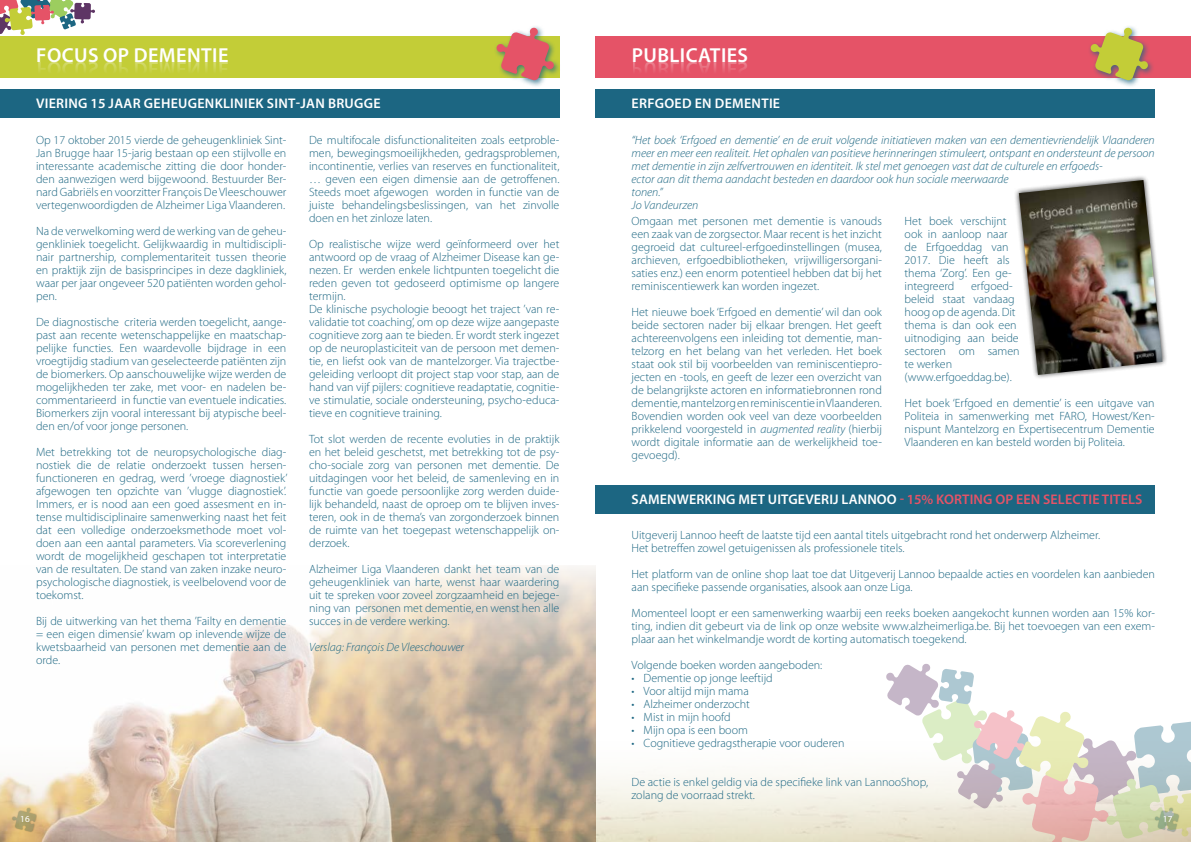
<style>
.page{position:relative;width:1191px;height:842px;background:#fff}
.page>*{position:absolute;margin:0;border:0;box-sizing:border-box;transform-origin:0 0}
.t1{font:600 14px "Myriad Pro";letter-spacing:.02em;color:#fff}
.t2{font:600 14px "Myriad Pro";letter-spacing:.01em;color:#e55367}
.t3{font:300 12px/13px "Myriad Pro";color:#1c6682;text-align:justify}
.t4{font:italic 300 12px/13px "Myriad Pro";color:#1c6682}
.t5{font:9.2px "Myriad Pro";color:#fff}
.s1{font-style:italic}
.s2{color:#fff}
</style>
<div class="page">
<img style="left:0;top:566px;width:595px;height:276px">
<div style="left:0;top:36px;width:559px;height:42px;background:#c3cd37"></div>
<div style="left:493px;top:25px;width:68px;height:63px;background:#1c6682;opacity:.75"></div>
<svg style="left:496px;top:27px;width:58px;height:54px"></svg>
<svg style="left:0;top:0;width:95px;height:35px"></svg>
<div style="left:0;top:89px;width:559px;height:29px;background:#1c6682"></div>
<div style="left:11px;top:807px;width:26px;height:26px;background:#000;opacity:.75"></div>
<svg style="left:12px;top:808px;width:24px;height:24px"></svg>
<div style="left:595px;top:36px;width:596px;height:42px;background:#e55367"></div>
<div style="left:595px;top:89px;width:560px;height:29px;background:#1c6682"></div>
<div style="left:595px;top:485px;width:560px;height:28px;background:#1c6682"></div>
<div style="left:1087px;top:25px;width:68px;height:63px;background:#1c6682;opacity:.75"></div>
<svg style="left:1090px;top:27px;width:58px;height:54px"></svg>
<div style="left:1013px;top:175px;width:154px;height:205px;background:#000;opacity:.75"></div>
<img style="left:1018px;top:180px;width:144px;height:195px">
<svg style="left:885px;top:664px;width:306px;height:178px"></svg>
<p class="t1" style="left:36px;top:96px;width:346px">VIERING 15 JAAR GEHEUGENKLINIEK SINT-JAN BRUGGE</p>
<p class="t3" style="left:36px;top:133px;width:252px">Op 17 oktober 2015 vierde de geheugenkliniek Sint-Jan Brugge haar 15-jarig bestaan op een stijlvolle en interessante academische zitting die door honder&shy;den aanwezigen werd bijgewoond. Bestuurder Ber&shy;nard Gabriëls en voorzitter François De Vleeschouwer vertegenwoordigden de Alzheimer Liga Vlaanderen.</p>
<p class="t3" style="left:36px;top:224px;width:252px">Na de verwelkoming werd de werking van de geheu&shy;genkliniek toegelicht. Gelijkwaardig in multidiscipli&shy;nair partnership, complementariteit tussen theorie en praktijk zijn de basisprincipes in deze dagkliniek, waar per jaar ongeveer 520 patiënten worden gehol&shy;pen.</p>
<p class="t3" style="left:36px;top:315px;width:252px">De diagnostische criteria werden toegelicht, aange&shy;past aan recente wetenschappelijke en maatschap&shy;pelijke functies. Een waardevolle bijdrage in een vroegtijdig stadium van geselecteerde patiënten zijn de biomerkers. Op aanschouwelijke wijze werden de mogelijkheden ter zake, met voor- en nadelen be&shy;commentarieerd in functie van eventuele indicaties.<br>Biomerkers zijn vooral interessant bij atypische beel&shy;den en/of voor jonge personen.</p>
<p class="t3" style="left:36px;top:445px;width:253px">Met betrekking tot de neuropsychologische diag&shy;nostiek die de relatie onderzoekt tussen hersen&shy;functioneren en gedrag, werd ’vroege diagnostiek’ afgewogen ten opzichte van ’vlugge diagnostiek’.<br>Immers, er is nood aan een goed assesment en in&shy;tense multidisciplinaire samenwerking naast het feit dat een volledige onderzoeksmethode moet vol&shy;doen aan een aantal parameters. Via scoreverlening wordt de mogelijkheid geschapen tot interpretatie van de resultaten. De stand van zaken inzake neuro&shy;psychologische diagnostiek, is veelbelovend voor de toekomst.</p>
<p class="t3" style="left:36px;top:614px;width:252px">Bij de uitwerking van het thema ’Failty en dementie = een eigen dimensie’ kwam op inlevende wijze de kwetsbaarheid van personen met dementie aan de orde.</p>
<p class="t3" style="left:309px;top:133px;width:252px">De multifocale disfunctionaliteiten zoals eetproble&shy;men, bewegingsmoeilijkheden, gedragsproblemen, incontinentie, verlies van reserves en functionaliteit, … geven een eigen dimensie aan de getroffenen.<br>Steeds moet afgewogen worden in functie van de juiste behandelingsbeslissingen, van het zinvolle doen en het zinloze laten.</p>
<p class="t3" style="left:309px;top:237px;width:252px;text-align:left">Op realistische wijze werd geïnformeerd over het antwoord op de vraag of Alzheimer Disease kan ge&shy;nezen. Er werden enkele lichtpunten toegelicht die reden geven tot gedoseerd optimisme op langere termijn.<br>De klinische psychologie beoogt het traject ’van re&shy;validatie tot coaching’, om op deze wijze aangepaste cognitieve zorg aan te bieden. Er wordt sterk ingezet op de neuroplasticiteit van de persoon met demen&shy;tie, en liefst ook van de mantelzorger. Via trajectbe&shy;geleiding verloopt dit project stap voor stap, aan de hand van vijf pijlers: cognitieve readaptatie, cognitie&shy;ve stimulatie, sociale ondersteuning, psycho-educa&shy;tieve en cognitieve training.</p>
<p class="t3" style="left:309px;top:432px;width:252px">Tot slot werden de recente evoluties in de praktijk en het beleid geschetst, met betrekking tot de psy&shy;cho-sociale zorg van personen met dementie. De uitdagingen voor het beleid, de samenleving en in functie van goede persoonlijke zorg werden duide&shy;lijk behandeld, naast de oproep om te blijven inves&shy;teren, ook in de thema’s van zorgonderzoek binnen de ruimte van het toegepast wetenschappelijk on&shy;derzoek.</p>
<p class="t3" style="left:309px;top:562px;width:252px">Alzheimer Liga Vlaanderen dankt het team van de geheugenkliniek van harte, wenst haar waardering uit te spreken voor zoveel zorgzaamheid en bejege&shy;ning van personen met dementie, en wenst hen alle succes in de verdere werking.</p>
<p class="t4" style="left:309px;top:640px;width:156px">Verslag: François De Vleeschouwer</p>
<p class="t5" style="left:20px;top:813px;width:11px">16</p>
<p class="t1" style="left:631px;top:96px;width:150px">ERFGOED EN DEMENTIE</p>
<p class="t4" style="left:631px;top:133px;width:525px">“Het boek ‘Erfgoed en dementie’ en de eruit volgende initiatieven maken van een dementievriendelijk Vlaanderen meer en meer een realiteit. Het ophalen van positieve herinneringen stimuleert, ontspant en ondersteunt de persoon met dementie in zijn zelfvertrouwen en identiteit. Ik stel met genoegen vast dat de culturele en erfgoeds-<br>ector aan dit thema aandacht besteden en daardoor ook hun sociale meerwaarde<br>tonen.”<br>Jo Vandeurzen</p>
<p class="t3" style="left:631px;top:215px;width:252px">Omgaan met personen met dementie is vanouds een zaak van de zorgsector. Maar recent is het inzicht gegroeid dat cultureel-erfgoedinstellingen (musea, archieven, erfgoedbibliotheken, vrijwilligersorgani&shy;saties enz.) een enorm potentieel hebben dat bij het reminiscentiewerk kan worden ingezet.</p>
<p class="t3" style="left:631px;top:306px;width:252px">Het nieuwe boek ‘Erfgoed en dementie’ wil dan ook beide sectoren nader bij elkaar brengen. Het geeft achtereenvolgens een inleiding tot dementie, man&shy;telzorg en het belang van het verleden. Het boek staat ook stil bij voorbeelden van reminiscentiepro&shy;jecten en -tools, en geeft de lezer een overzicht van de belangrijkste actoren en informatiebronnen rond dementie, mantelzorg en reminiscentie in Vlaanderen.<br>Bovendien worden ook veel van deze voorbeelden prikkelend voorgesteld in <span class="s1">augmented reality</span> (hierbij wordt digitale informatie aan de werkelijkheid toe&shy;gevoegd).</p>
<p class="t3" style="left:904px;top:215px;width:109px;text-align:left">Het boek verschijnt ook in aanloop naar de Erfgoeddag van<br>2017. Die heeft als thema ‘Zorg’. Een ge&shy;ïntegreerd</p>
<p class="t3" style="left:904px;top:280px;width:117px;text-align:left;text-indent:67px">erfgoed&shy;beleid staat vandaag hoog op de agenda. Dit thema is dan ook een uitnodiging aan beide sectoren om samen te werken (www.erfgoeddag.be).</p>
<p class="t3" style="left:904px;top:397px;width:252px">Het boek ‘Erfgoed en dementie’ is een uitgave van Politeia in samenwerking met FARO, Howest/Ken&shy;nispunt Mantelzorg en Expertisecentrum Dementie Vlaanderen en kan besteld worden bij Politeia.</p>
<p class="t1" style="left:631px;top:491px;width:10px">SAM</p>
<p class="t2" style="left:660px;top:491px;width:484px"><span class="s2">ENWERKING MET UITGEVERIJ LANNOO</span> - 15% KORTING OP EEN SELECTIE TITELS</p>
<p class="t3" style="left:631px;top:528px;width:470px">Uitgeverij Lannoo heeft de laatste tijd een aantal titels uitgebracht rond het onderwerp Alzheimer.<br>Het betreffen zowel getuigenissen als professionele titels.</p>
<p class="t3" style="left:631px;top:567px;width:525px">Het platform van de online shop laat toe dat Uitgeverij Lannoo bepaalde acties en voordelen kan aanbieden aan specifieke passende organisaties, alsook aan onze Liga.</p>
<p class="t3" style="left:631px;top:606px;width:525px">Momenteel loopt er een samenwerking waarbij een reeks boeken aangekocht kunnen worden aan 15% kor&shy;ting, indien dit gebeurt via de link op onze website www.alzheimerliga.be. Bij het toevoegen van een exem&shy;plaar aan het winkelmandje wordt de korting automatisch toegekend.</p>
<p class="t3" style="left:631px;top:658px;width:192px">Volgende boeken worden aangeboden:</p>
<p class="t3" style="left:631px;top:671px;width:143px">• Dementie op jonge leeftijd</p>
<p class="t3" style="left:631px;top:684px;width:119px">• Voor altijd mijn mama</p>
<p class="t3" style="left:631px;top:697px;width:120px">• Alzheimer onderzocht</p>
<p class="t3" style="left:631px;top:710px;width:101px">• Mist in mijn hoofd</p>
<p class="t3" style="left:631px;top:723px;width:118px">• Mijn opa is een boom</p>
<p class="t3" style="left:631px;top:736px;width:214px">• Cognitieve gedragstherapie voor ouderen</p>
<p class="t3" style="left:631px;top:775px;width:298px">De actie is enkel geldig via de specifieke link van LannooShop, zolang de voorraad strekt.</p>
<p class="t5" style="left:1163px;top:813px;width:11px">17</p>
</div>
